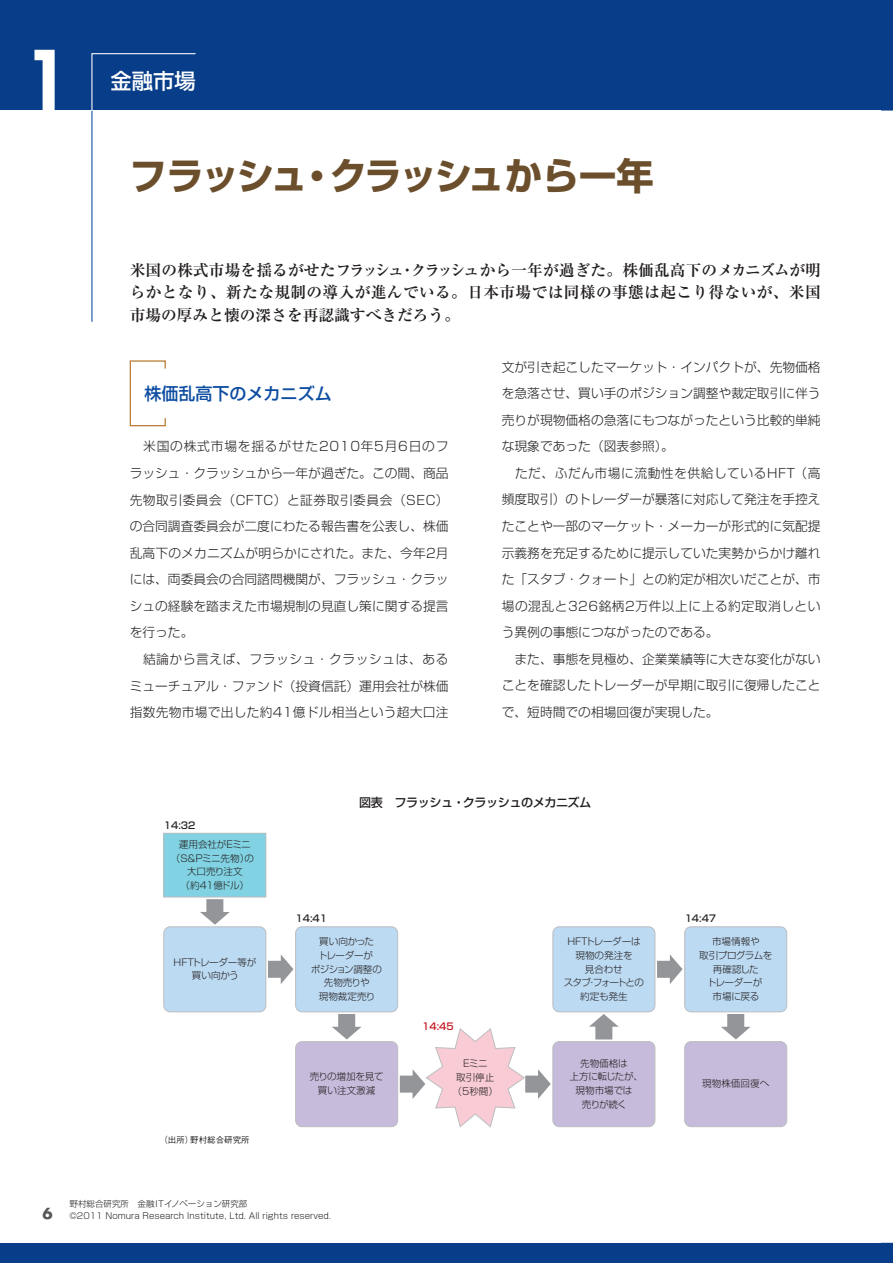
<style>
.page{position:relative;width:893px;height:1263px;background:#083e89}
.page>*{position:absolute;margin:0;border:0;box-sizing:border-box;transform-origin:0 0}
.t1{font:800 81.9px "Futura";color:#fff}
.t2{font:700 37.2px "Shin Go Pro";letter-spacing:-.06em;color:#6b4e2b}
.t3{font:500 21.3px "Shin Go Pro";color:#fff}
.t4{font:500 16.95px "Shin Go Pro";color:#0d4da1}
.t5{font:700 15.75px/22.4px "Ryumin Pro";letter-spacing:.02em;color:#231f20;text-align:justify}
.t6{font:300 12.75px/26.5px "Shin Go Pro";color:#231f20}
.t7{font:500 12.15px "Shin Go Pro";letter-spacing:-.04em;color:#231f20}
.t8{font:300 9.6px/13.8px "Shin Go Pro";letter-spacing:-.02em;color:#231f20;text-align:center}
.t9{font:300 9.6px/13.8px "Shin Go Pro";color:#231f20;text-align:center}
.t10{font:500 9.6px "Shin Go Pro";color:#231f20}
.t11{font:500 9.6px "Shin Go Pro";color:#c4121a}
.t12{font:300 8.55px/12.8px "Shin Go Pro";color:#231f20}
.t13{font:500 8.55px "Gothic BBB Pro";color:#231f20}
.s1{font-family:"Futura";font-weight:700;font-size:14.85px;color:#57585a}
</style>
<div class="page">
<div style="left:0;top:111px;width:880px;height:1132px;background:#fff"></div>
<div style="left:880px;top:111px;width:13px;height:1132px;background:#fff"></div>
<hr style="left:91px;top:111px;width:1px;height:211px;background:#0d4da1">
<svg style="left:129px;top:360px;width:37px;height:67px"></svg>
<svg style="left:91px;top:53px;width:106px;height:59px"></svg>
<div style="left:164px;top:833px;width:102px;height:64px;background:#81d2e2"></div>
<div style="left:163px;top:833px;width:103px;height:64px;border:1px solid #bcbdc0"></div>
<div style="left:164px;top:927px;width:102px;height:85px;background:#bcdaf2;border-radius:6px"></div>
<div style="left:163px;top:926px;width:103px;height:86px;border:1px solid #bcbdc0;border-radius:6px"></div>
<div style="left:296px;top:927px;width:102px;height:85px;background:#bcdaf2;border-radius:6px"></div>
<div style="left:295px;top:926px;width:103px;height:86px;border:1px solid #bcbdc0;border-radius:6px"></div>
<div style="left:296px;top:1041px;width:102px;height:86px;background:#c7bbdb;border-radius:6px"></div>
<div style="left:295px;top:1041px;width:103px;height:86px;border:1px solid #bcbdc0;border-radius:6px"></div>
<div style="left:553px;top:927px;width:102px;height:85px;background:#bcdaf2;border-radius:6px"></div>
<div style="left:553px;top:926px;width:102px;height:86px;border:1px solid #bcbdc0;border-radius:6px"></div>
<div style="left:553px;top:1041px;width:102px;height:86px;background:#c7bbdb;border-radius:6px"></div>
<div style="left:553px;top:1041px;width:102px;height:86px;border:1px solid #bcbdc0;border-radius:6px"></div>
<div style="left:685px;top:927px;width:102px;height:85px;background:#bcdaf2;border-radius:6px"></div>
<div style="left:684px;top:926px;width:103px;height:86px;border:1px solid #bcbdc0;border-radius:6px"></div>
<div style="left:685px;top:1041px;width:102px;height:86px;background:#c7bbdb;border-radius:6px"></div>
<div style="left:684px;top:1041px;width:103px;height:86px;border:1px solid #bcbdc0;border-radius:6px"></div>
<div style="left:206px;top:899px;width:17px;height:16px;background:#939598"></div>
<svg style="left:200px;top:912px;width:30px;height:13px"></svg>
<div style="left:268px;top:961px;width:16px;height:17px;background:#939598"></div>
<svg style="left:281px;top:955px;width:12px;height:29px"></svg>
<div style="left:400px;top:1075px;width:16px;height:17px;background:#939598"></div>
<svg style="left:413px;top:1028px;width:112px;height:100px"></svg>
<div style="left:338px;top:1014px;width:17px;height:16px;background:#939598"></div>
<svg style="left:332px;top:1027px;width:29px;height:12px"></svg>
<div style="left:525px;top:1075px;width:17px;height:17px;background:#939598"></div>
<svg style="left:538px;top:1069px;width:13px;height:30px"></svg>
<div style="left:657px;top:961px;width:16px;height:17px;background:#939598"></div>
<svg style="left:670px;top:955px;width:13px;height:29px"></svg>
<div style="left:595px;top:1023px;width:17px;height:16px;background:#939598"></div>
<svg style="left:589px;top:1014px;width:30px;height:13px"></svg>
<div style="left:727px;top:1014px;width:17px;height:16px;background:#939598"></div>
<svg style="left:721px;top:1027px;width:29px;height:12px"></svg>
<h1 class="t1" style="left:23px;top:27px;width:49px">1</h1>
<h3 class="t3" style="left:111px;top:63px;width:87px">金融市場</h3>
<h2 class="t2" style="left:130px;top:146px;width:525px">フラッシュ・クラッシュから一年</h2>
<p class="t5" style="left:130px;top:258px;width:693px">米国の株式市場を揺るがせたフラッシュ・クラッシュから一年が過ぎた。株価乱高下のメカニズムが明らかとなり、新たな規制の導入が進んでいる。日本市場では同様の事態は起こり得ないが、米国市場の厚みと懐の深さを再認識すべきだろう。</p>
<h3 class="t4" style="left:145px;top:379px;width:189px">株価乱高下のメカニズム</h3>
<p class="t6" style="left:130px;top:432px;width:320px">　米国の株式市場を揺るがせた2010年5月6日のフラッシュ・クラッシュから一年が過ぎた。この間、商品先物取引委員会（CFTC）と証券取引委員会（SEC）の合同調査委員会が二度にわたる報告書を公表し、株価乱高下のメカニズムが明らかにされた。また、今年2月には、両委員会の合同諮問機関が、フラッシュ・クラッシュの経験を踏まえた市場規制の見直し策に関する提言を行った。<br>　結論から言えば、フラッシュ・クラッシュは、あるミューチュアル・ファンド（投資信託）運用会社が株価指数先物市場で出した約41億ドル相当という超大口注</p>
<p class="t6" style="left:502px;top:352px;width:320px">文が引き起こしたマーケット・インパクトが、先物価格を急落させ、買い手のポジション調整や裁定取引に伴う売りが現物価格の急落にもつながったという比較的単純な現象であった（図表参照）。<br>　ただ、ふだん市場に流動性を供給しているHFT（高頻度取引）のトレーダーが暴落に対応して発注を手控えたことや一部のマーケット・メーカーが形式的に気配提示義務を充足するために提示していた実勢からかけ離れた「スタブ・クォート」との約定が相次いだことが、市場の混乱と326銘柄2万件以上に上る約定取消しという異例の事態につながったのである。<br>　また、事態を見極め、企業業績等に大きな変化がないことを確認したトレーダーが早期に取引に復帰したことで、短時間での相場回復が実現した。</p>
<p class="t10" style="left:164px;top:817px;width:33px">14:32</p>
<p class="t8" style="left:171px;top:836px;width:85px">運用会社がEミニ（S&amp;Pミニ先物）の大口売り注文<br>（約４１億ドル）</p>
<p class="t8" style="left:174px;top:954px;width:84px">HFTトレーダー等が買い向かう</p>
<p class="t13" style="left:159px;top:1133px;width:92px">（出所）野村総合研究所</p>
<p class="t7" style="left:359px;top:793px;width:234px">図表　フラッシュ・クラッシュのメカニズム</p>
<p class="t10" style="left:296px;top:910px;width:33px">14:41</p>
<p class="t8" style="left:311px;top:933px;width:73px">買い向かった<br>トレーダーが<br>ポジション調整の先物売りや<br>現物裁定売り</p>
<p class="t9" style="left:310px;top:1069px;width:76px">売りの増加を見て買い注文激減</p>
<p class="t11" style="left:422px;top:1019px;width:33px">14:45</p>
<p class="t9" style="left:452px;top:1055px;width:47px">Eミニ<br>取引停止（5秒間）</p>
<p class="t8" style="left:564px;top:933px;width:82px">HFTトレーダーは現物の発注を<br>見合わせ<br>スタブ・フォートとの約定も発生</p>
<p class="t8" style="left:570px;top:1055px;width:75px">先物価格は<br>上方に転じたが、現物市場では<br>売りが続く</p>
<p class="t10" style="left:685px;top:910px;width:33px">14:47</p>
<p class="t8" style="left:699px;top:933px;width:75px">市場情報や<br>取引プログラムを再確認した<br>トレーダーが<br>市場に戻る</p>
<p class="t9" style="left:702px;top:1075px;width:68px">現物株価回復へ</p>
<p class="t12" style="left:43px;top:1196px;width:290px;text-indent:27px">野村総合研究所　金融ITイノベーション研究部<br><span class="s1">6</span> ©2011 Nomura Research Institute, Ltd. All rights reserved.</p>
</div>
